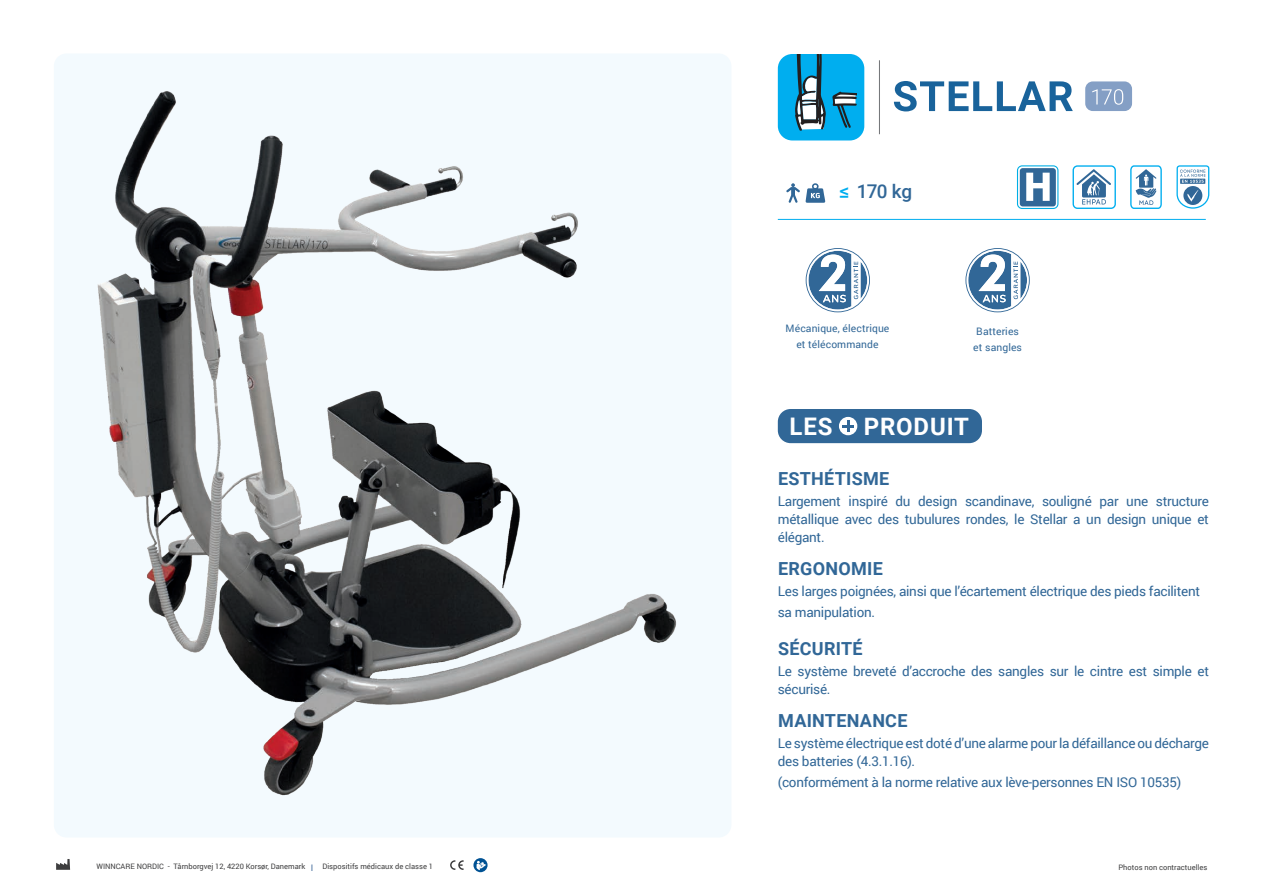
<style>
.page{position:relative;width:1263px;height:893px;background:#fff}
.page>*{position:absolute;margin:0;border:0;box-sizing:border-box;transform-origin:0 0}
.t1{font:700 24.3px "Roboto";color:#fff}
.t2{font:700 24px "Roboto";letter-spacing:.035em;color:#fff}
.t3{font:500 18.9px "Roboto";color:#316797}
.t4{font:700 18px "Roboto";letter-spacing:.015em;color:#316797}
.t5{font:13.5px/18px "Roboto";letter-spacing:-.02em;color:#316797}
.t6{font:10.35px/15.5px "Roboto";letter-spacing:.01em;color:#316797}
.t7{font:7.5px "Roboto";color:#3e3e3f}
.s1{font-size:19.8px;color:#00aeef}
.s2{font-size:9px;color:#48709e}
</style>
<div class="page">
<div style="left:54px;top:53px;width:677px;height:784px;background:#f3fafe;border-radius:13px"></div>
<hr style="left:778px;top:219px;width:428px;height:1px;background:#00aeef">
<svg style="left:786px;top:183px;width:14px;height:20px"></svg>
<svg style="left:806px;top:183px;width:19px;height:20px"></svg>
<svg style="left:1130px;top:165px;width:32px;height:44px"></svg>
<div style="left:778px;top:409px;width:204px;height:34px;background:#316797;border-radius:13px"></div>
<div style="left:839px;top:417px;width:18px;height:18px;background:#fff;border-radius:50%"></div>
<svg style="left:842px;top:420px;width:12px;height:12px"></svg>
<img style="left:97px;top:91px;width:580px;height:705px">
<svg style="left:1076px;top:169px;width:35px;height:36px"></svg>
<div style="left:1072px;top:165px;width:44px;height:44px;border:1px solid #00aeef;border-radius:4px"></div>
<svg style="left:806px;top:248px;width:64px;height:64px"></svg>
<svg style="left:965px;top:248px;width:65px;height:64px"></svg>
<svg style="left:1017px;top:165px;width:41px;height:44px"></svg>
<svg style="left:1176px;top:165px;width:33px;height:44px"></svg>
<div style="left:778px;top:54px;width:86px;height:86px;background:#00aeef;border-radius:15px"></div>
<svg style="left:832px;top:91px;width:24px;height:37px"></svg>
<svg style="left:795px;top:54px;width:31px;height:77px"></svg>
<hr style="left:879px;top:60px;width:1px;height:74px;background:#76787b">
<svg style="left:894px;top:81px;width:179px;height:30px"></svg>
<div style="left:1085px;top:81px;width:47px;height:30px;background:#849fc5;border-radius:8px"></div>
<svg style="left:1092px;top:89px;width:31px;height:16px"></svg>
<svg style="left:56px;top:859px;width:14px;height:11px"></svg>
<svg style="left:450px;top:860px;width:14px;height:10px"></svg>
<svg style="left:473px;top:858px;width:14px;height:14px"></svg>
<h3 class="t3" style="left:840px;top:178px;width:74px"><span class="s1">≤</span> 170 kg</h3>
<p class="t6" style="left:786px;top:321px;width:105px;text-align:center">Mécanique, électrique et télécommande</p>
<p class="t6" style="left:973px;top:323px;width:50px">Batteries et sangles</p>
<h1 class="t1" style="left:790px;top:410px;width:44px">LES</h1>
<h2 class="t2" style="left:864px;top:410px;width:107px">PRODUIT</h2>
<h3 class="t4" style="left:778px;top:466px;width:113px">ESTHÉTISME</h3>
<p class="t5" style="left:778px;top:492px;width:433px;text-align:justify">Largement inspiré du design scandinave, souligné par une structure métallique avec des tubulures rondes, le Stellar a un design unique et élégant.</p>
<h3 class="t4" style="left:778px;top:556px;width:106px">ERGONOMIE</h3>
<p class="t5" style="left:778px;top:580px;width:424px;line-height:21px">Les larges poignées, ainsi que l’écartement électrique des pieds facilitent sa manipulation.</p>
<h3 class="t4" style="left:778px;top:636px;width:86px">SÉCURITÉ</h3>
<p class="t5" style="left:778px;top:661px;width:433px">Le système breveté d’accroche des sangles sur le cintre est simple et sécurisé.</p>
<h3 class="t4" style="left:778px;top:708px;width:131px">MAINTENANCE</h3>
<p class="t5" style="left:778px;top:733px;width:433px">Le système électrique est doté d’une alarme pour la défaillance ou décharge des batteries (4.3.1.16).</p>
<p class="t5" style="left:778px;top:772px;width:405px">(conformément à la norme relative aux lève-personnes EN ISO 10535)</p>
<p class="t7" style="left:96px;top:861px;width:338px">WINNCARE NORDIC - Tårnborgvej 12, 4220 Korsør, Danemark <span class="s2">I</span> Dispositifs médicaux de classe 1</p>
<p class="t7" style="left:1118px;top:862px;width:90px">Photos non contractuelles</p>
</div>
